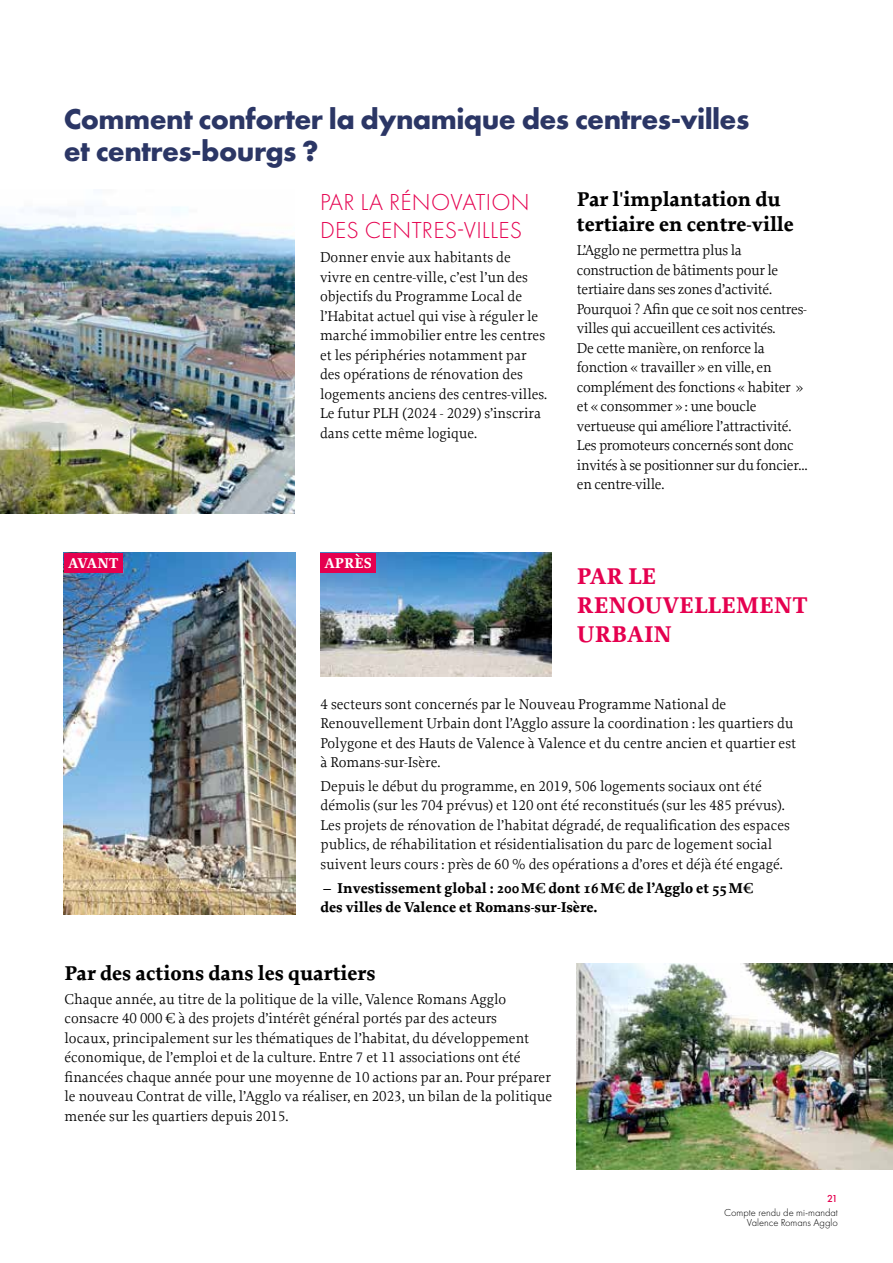
<style>
.page{position:relative;width:893px;height:1263px;background:#fff}
.page>*{position:absolute;margin:0;border:0;box-sizing:border-box;transform-origin:0 0}
.t1{font:700 30px/31.5px "Futura PT";letter-spacing:-.02em;color:#2b3665}
.t2{font:300 24px/28.8px "Futura PT";letter-spacing:.01em;color:#e5004f}
.t3{font:700 24px/28.8px "Proforma";color:#e5004f}
.t4{font:700 21px/25.2px "Proforma";color:#000}
.t5{font:15px/19.5px "Proforma";color:#000}
.t6{font:15px/19.5px "Proforma";letter-spacing:-.02em;color:#000}
.t7{font:700 15px/19.5px "Proforma";color:#000}
.t8{font:700 15px "Proforma";color:#fff}
.t9{font:300 10.5px/10.5px "Futura PT";color:#000;text-align:right}
.t10{font:500 10.5px "Futura PT";color:#e5004f}
.s1{font-weight:600}
</style>
<div class="page">
<img style="left:0;top:206px;width:295px;height:307px">
<img style="left:577px;top:963px;width:316px;height:206px">
<img style="left:64px;top:553px;width:231px;height:361px">
<div style="left:64px;top:553px;width:59px;height:20px;background:#e5004f"></div>
<img style="left:320px;top:553px;width:231px;height:123px">
<div style="left:320px;top:553px;width:56px;height:20px;background:#e5004f"></div>
<h1 class="t1" style="left:64px;top:103px;width:687px">Comment conforter la dynamique des centres-villes et centres-bourgs ?</h1>
<h2 class="t2" style="left:320px;top:187px;width:211px">PAR LA RÉNOVATION<br>DES CENTRES-VILLES</h2>
<p class="t5" style="left:320px;top:247px;width:229px">Donner envie aux habitants de<br>vivre en centre-ville, c’est l’un des objectifs du Programme Local de l’Habitat actuel qui vise à réguler le marché immobilier entre les centres et les périphéries notamment par des opérations de rénovation des logements anciens des centres-villes.<br>Le futur PLH (2024 - 2029) s’inscrira dans cette même logique.</p>
<p class="t8" style="left:68px;top:554px;width:52px">AVANT</p>
<p class="t8" style="left:324px;top:554px;width:49px">APRÈS</p>
<h3 class="t4" style="left:577px;top:187px;width:218px">Par l'implantation du tertiaire en centre-ville</h3>
<p class="t6" style="left:577px;top:240px;width:232px">L’Agglo ne permettra plus la construction de bâtiments pour le tertiaire dans ses zones d’activité.<br>Pourquoi ? Afin que ce soit nos centres&shy;villes qui accueillent ces activités.<br>De cette manière, on renforce la fonction « travailler » en ville, en complément des fonctions « habiter » et « consommer » : une boucle vertueuse qui améliore l’attractivité.<br>Les promoteurs concernés sont donc invités à se positionner sur du foncier… en centre-ville.</p>
<h2 class="t3" style="left:577px;top:562px;width:232px">PAR LE<br>RENOUVELLEMENT<br>URBAIN</h2>
<p class="t5" style="left:321px;top:694px;width:477px">4 secteurs sont concernés par le Nouveau Programme National de Renouvellement Urbain dont l’Agglo assure la coordination : les quartiers du Polygone et des Hauts de Valence à Valence et du centre ancien et quartier est à Romans-sur-Isère.</p>
<p class="t5" style="left:321px;top:776px;width:471px">Depuis le début du programme, en 2019, 506 logements sociaux ont été démolis (sur les 704 prévus) et 120 ont été reconstitués (sur les 485 prévus).<br>Les projets de rénovation de l’habitat dégradé, de requalification des espaces publics, de réhabilitation et résidentialisation du parc de logement social suivent leurs cours : près de 60 % des opérations a d’ores et déjà été engagé.</p>
<p class="t7" style="left:321px;top:878px;width:434px">– Investissement global : 200 M<span class="s1">€</span> dont 16 M<span class="s1">€</span> de l’Agglo et 55 M<span class="s1">€ </span>des villes de Valence et Romans-sur-Isère.</p>
<h3 class="t4" style="left:65px;top:960px;width:313px">Par des actions dans les quartiers</h3>
<p class="t5" style="left:65px;top:989px;width:489px">Chaque année, au titre de la politique de la ville, Valence Romans Agglo consacre 40 000 € à des projets d’intérêt général portés par des acteurs<br>locaux, principalement sur les thématiques de l’habitat, du développement économique, de l’emploi et de la culture. Entre 7 et 11 associations ont été financées chaque année pour une moyenne de 10 actions par an. Pour préparer le nouveau Contrat de ville, l’Agglo va réaliser, en 2023, un bilan de la politique menée sur les quartiers depuis 2015.</p>
<p class="t10" style="left:827px;top:1192px;width:12px">21</p>
<p class="t9" style="left:724px;top:1207px;width:115px">Compte rendu de mi-mandat<br>Valence Romans Agglo</p>
</div>
